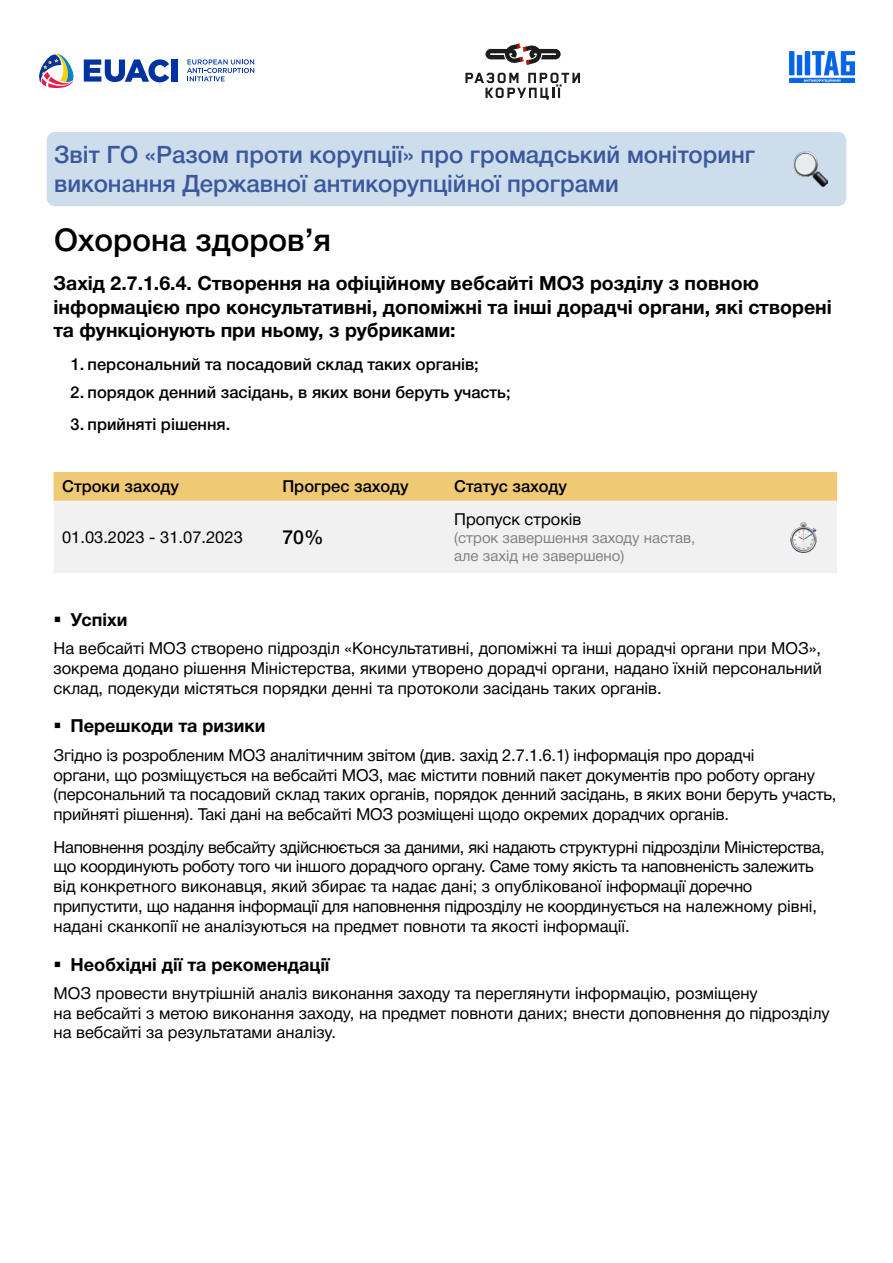
<style>
.page{position:relative;width:893px;height:1263px;background:#fff}
.page>*{position:absolute;margin:0;border:0;box-sizing:border-box;transform-origin:0 0}
.t1{font:500 31.5px "Helvetica Neue Cyr";color:#000}
.t2{font:500 24px/28.8px "Helvetica Neue Cyr";color:#3c589d}
.t3{font:700 19.5px/23.4px "Helvetica Neue Cyr";color:#000}
.t4{font:500 19.5px "Helvetica Neue Cyr";color:#000}
.t5{font:700 18px "Helvetica Neue Cyr";color:#000}
.t6{font:16.5px/19.8px "Helvetica Neue Cyr";letter-spacing:-.01em;color:#000}
.t7{font:500 16.5px "Helvetica Neue Cyr";color:#000}
.t8{font:15px/18px "Helvetica Neue Cyr";color:#808285}
</style>
<div class="page">
<div style="left:47px;top:132px;width:799px;height:74px;background:#cdddeb;border-radius:9px"></div>
<img style="left:793px;top:152px;width:34px;height:34px">
<svg style="left:187px;top:59px;width:67px;height:22px"></svg>
<svg style="left:39px;top:53px;width:35px;height:35px"></svg>
<svg style="left:84px;top:59px;width:85px;height:23px"></svg>
<div style="left:171px;top:59px;width:7px;height:23px;background:#0033a1"></div>
<svg style="left:465px;top:73px;width:115px;height:27px"></svg>
<svg style="left:485px;top:44px;width:76px;height:21px"></svg>
<img style="left:790px;top:51px;width:65px;height:31px">
<div style="left:54px;top:472px;width:783px;height:29px;background:#f0c975"></div>
<div style="left:54px;top:501px;width:783px;height:72px;background:#f1f1f2"></div>
<img style="left:788px;top:522px;width:30px;height:30px">
<h2 class="t2" style="left:54px;top:140px;width:703px">Звіт ГО «Разом проти корупції» про громадський моніторинг виконання Державної антикорупційної програми</h2>
<h1 class="t1" style="left:54px;top:222px;width:279px">Охорона здоров’я</h1>
<p class="t3" style="left:54px;top:272px;width:780px">Захід 2.7.1.6.4. Створення на офіційному вебсайті МОЗ розділу з повною інформацією про консультативні, допоміжні та інші дорадчі органи, які створені та функціонують при ньому, з рубриками:</p>
<p class="t7" style="left:71px;top:355px;width:410px">1. персональний та посадовий склад таких органів;</p>
<p class="t7" style="left:71px;top:383px;width:442px">2. порядок денний засідань, в яких вони беруть участь;</p>
<p class="t7" style="left:71px;top:415px;width:161px">3. прийняті рішення.</p>
<p class="t7" style="left:62px;top:477px;width:118px">Строки заходу</p>
<p class="t7" style="left:282px;top:477px;width:128px">Прогрес заходу</p>
<p class="t7" style="left:454px;top:477px;width:114px">Статус заходу</p>
<p class="t6" style="left:62px;top:527px;width:182px">01.03.2023 - 31.07.2023</p>
<p class="t4" style="left:282px;top:526px;width:43px">70%</p>
<p class="t6" style="left:454px;top:509px;width:129px">Пропуск строків</p>
<p class="t8" style="left:454px;top:529px;width:243px">(строк завершення заходу настав, але захід не завершено)</p>
<p class="t5" style="left:71px;top:610px;width:58px">Успіхи</p>
<p class="t6" style="left:54px;top:639px;width:770px;text-align:justify">На вебсайті МОЗ створено підрозділ «Консультативні, допоміжні та інші дорадчі органи при МОЗ», зокрема додано рішення Міністерства, якими утворено дорадчі органи, надано їхній персональний склад, подекуди містяться порядки денні та протоколи засідань таких органів.</p>
<p class="t5" style="left:71px;top:716px;width:196px">Перешкоди та ризики</p>
<p class="t6" style="left:54px;top:745px;width:784px">Згідно із розробленим МОЗ аналітичним звітом (див. захід 2.7.1.6.1) інформація про дорадчі<br>органи, що розміщується на вебсайті МОЗ, має містити повний пакет документів про роботу органу (персональний та посадовий склад таких органів, порядок денний засідань, в яких вони беруть участь, прийняті рішення). Такі дані на вебсайті МОЗ розміщені щодо окремих дорадчих органів.</p>
<p class="t6" style="left:54px;top:837px;width:773px">Наповнення розділу вебсайту здійснюється за даними, які надають структурні підрозділи Міністерства, що координують роботу того чи іншого дорадчого органу. Саме тому якість та наповненість залежить від конкретного виконавця, який збирає та надає дані; з опублікованої інформації доречно припустити, що надання інформації для наповнення підрозділу не координується на належному рівні, надані сканкопії не аналізуються на предмет повноти та якості інформації.</p>
<p class="t5" style="left:71px;top:954px;width:261px">Необхідні дії та рекомендації</p>
<p class="t6" style="left:54px;top:983px;width:778px">МОЗ провести внутрішній аналіз виконання заходу та переглянути інформацію, розміщену<br>на вебсайті з метою виконання заходу, на предмет повноти даних; внести доповнення до підрозділу на вебсайті за результатами аналізу.</p>
</div>
